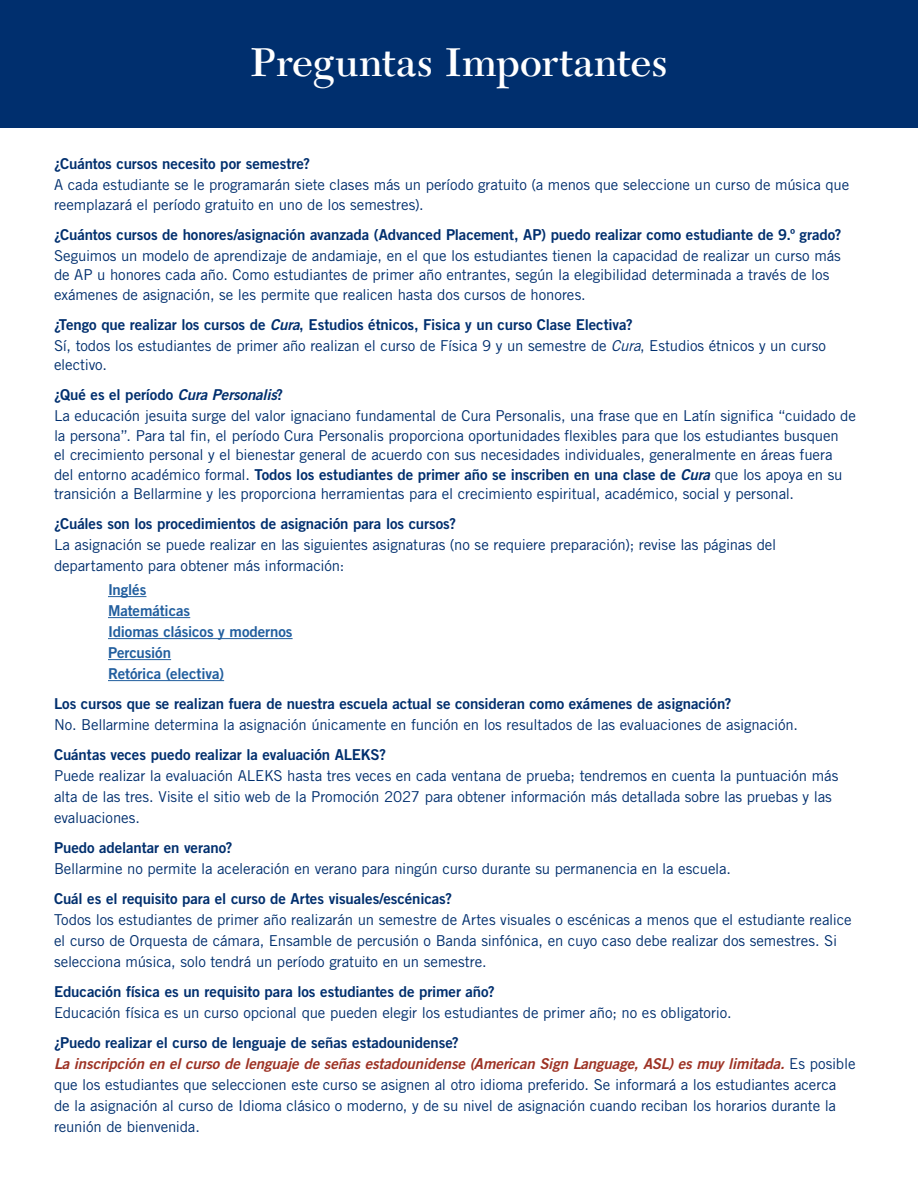
<style>
.page{position:relative;width:918px;height:1188px;background:#fff}
.page>*{position:absolute;margin:0;border:0;box-sizing:border-box;transform-origin:0 0}
.t1{font:600 42px "New Caledonia LT Std";letter-spacing:.005em;color:#fff}
.t2{font:15px/21px "Trade Gothic LT Std";letter-spacing:-.01em;color:#002f6e}
.t3{font:15px "Trade Gothic LT Std Bd 2";letter-spacing:-.005em;color:#002f6e}
.t4{font:15px "Trade Gothic LT Std Bd 2 Obl";letter-spacing:-.005em;color:#9d3224}
.t5{font:15px/21px "Trade Gothic LT Std Bd 2";letter-spacing:-.01em;color:#215e9e}
.s1{font-family:"Trade Gothic LT Std Bd 2 Obl"}
.s2{font-style:italic}
.s3{font-family:"Trade Gothic LT Std"}
.s4{font-family:"Trade Gothic LT Std";color:#002f6e}
</style>
<div class="page">
<div style="left:0;top:0;width:918px;height:127px;background:#002f6e"></div>
<hr style="left:108px;top:596px;width:38px;height:1px;background:#215e9e">
<hr style="left:108px;top:617px;width:82px;height:1px;background:#215e9e">
<hr style="left:108px;top:638px;width:185px;height:1px;background:#215e9e">
<hr style="left:108px;top:659px;width:63px;height:1px;background:#215e9e">
<hr style="left:108px;top:680px;width:116px;height:1px;background:#215e9e">
<h1 class="t1" style="left:250px;top:37px;width:419px">Preguntas Importantes</h1>
<p class="t3" style="left:54px;top:154px;width:258px">¿Cuántos cursos necesito por semestre?</p>
<p class="t2" style="left:54px;top:175px;width:797px;line-height:19.5px">A cada estudiante se le programarán siete clases más un período gratuito (a menos que seleccione un curso de música que reemplazará el período gratuito en uno de los semestres).</p>
<p class="t3" style="left:54px;top:225px;width:789px">¿Cuántos cursos de honores/asignación avanzada (Advanced Placement, AP) puedo realizar como estudiante de 9.º grado?</p>
<p class="t2" style="left:54px;top:245px;width:788px;line-height:19.5px">Seguimos un modelo de aprendizaje de andamiaje, en el que los estudiantes tienen la capacidad de realizar un curso más de AP u honores cada año. Como estudiantes de primer año entrantes, según la elegibilidad determinada a través de los exámenes de asignación, se les permite que realicen hasta dos cursos de honores.</p>
<p class="t3" style="left:54px;top:315px;width:580px">¿Tengo que realizar los cursos de <span class="s1">Cura</span>, Estudios étnicos, Fisica y un curso Clase Electiva?</p>
<p class="t2" style="left:54px;top:335px;width:774px;line-height:19.5px">Sí, todos los estudiantes de primer año realizan el curso de Física 9 y un semestre de <span class="s2">Cura</span>, Estudios étnicos y un curso electivo.</p>
<p class="t3" style="left:54px;top:385px;width:231px">¿Qué es el período <span class="s1">Cura Personalis</span>?</p>
<p class="t2" style="left:54px;top:406px;width:803px;line-height:19.5px">La educación jesuita surge del valor ignaciano fundamental de Cura Personalis, una frase que en Latín significa “cuidado de la persona”. Para tal fin, el período Cura Personalis proporciona oportunidades flexibles para que los estudiantes busquen<br>el crecimiento personal y el bienestar general de acuerdo con sus necesidades individuales, generalmente en áreas fuera</p>
<p class="t3" style="left:54px;top:465px;width:790px"><span class="s3">del entorno académico formal.</span> Todos los estudiantes de primer año se inscriben en una clase de <span class="s1">Cura</span> <span class="s3">que los apoya en su</span></p>
<p class="t2" style="left:54px;top:483px;width:742px">transición a Bellarmine y les proporciona herramientas para el crecimiento espiritual, académico, social y personal.</p>
<p class="t3" style="left:54px;top:514px;width:403px">¿Cuáles son los procedimientos de asignación para los cursos?</p>
<p class="t2" style="left:54px;top:534px;width:724px">La asignación se puede realizar en las siguientes asignaturas (no se requiere preparación); revise las páginas del departamento para obtener más información:</p>
<p class="t5" style="left:108px;top:579px;width:186px">Inglés<br>Matemáticas<br>Idiomas clásicos y modernos<br>Percusión<br>Retórica (electiva)</p>
<p class="t3" style="left:54px;top:694px;width:679px">Los cursos que se realizan fuera de nuestra escuela actual se consideran como exámenes de asignación?</p>
<p class="t2" style="left:54px;top:714px;width:746px">No. Bellarmine determina la asignación únicamente en función en los resultados de las evaluaciones de asignación.</p>
<p class="t3" style="left:54px;top:745px;width:334px">Cuántas veces puedo realizar la evaluación ALEKS?</p>
<p class="t2" style="left:54px;top:765px;width:786px">Puede realizar la evaluación ALEKS hasta tres veces en cada ventana de prueba; tendremos en cuenta la puntuación más alta de las tres. Visite el sitio web de la Promoción 2027 para obtener información más detallada sobre las pruebas y las evaluaciones.</p>
<p class="t3" style="left:54px;top:838px;width:180px">Puedo adelantar en verano?</p>
<p class="t2" style="left:54px;top:858px;width:679px">Bellarmine no permite la aceleración en verano para ningún curso durante su permanencia en la escuela.</p>
<p class="t3" style="left:54px;top:889px;width:399px">Cuál es el requisito para el curso de Artes visuales/escénicas?</p>
<p class="t2" style="left:54px;top:909px;width:799px">Todos los estudiantes de primer año realizarán un semestre de Artes visuales o escénicas a menos que el estudiante realice el curso de Orquesta de cámara, Ensamble de percusión o Banda sinfónica, en cuyo caso debe realizar dos semestres. Si selecciona música, solo tendrá un período gratuito en un semestre.</p>
<p class="t3" style="left:54px;top:982px;width:442px">Educación física es un requisito para los estudiantes de primer año?</p>
<p class="t2" style="left:54px;top:1002px;width:679px">Educación física es un curso opcional que pueden elegir los estudiantes de primer año; no es obligatorio.</p>
<p class="t3" style="left:54px;top:1033px;width:406px">¿Puedo realizar el curso de lenguaje de señas estadounidense?</p>
<p class="t4" style="left:54px;top:1054px;width:803px">La inscripción en el curso de lenguaje de señas estadounidense (American Sign Language, ASL) es muy limitada. <span class="s4">Es posible</span></p>
<p class="t2" style="left:54px;top:1074px;width:784px;text-align:justify">que los estudiantes que seleccionen este curso se asignen al otro idioma preferido. Se informará a los estudiantes acerca de la asignación al curso de Idioma clásico o moderno, y de su nivel de asignación cuando reciban los horarios durante la reunión de bienvenida.</p>
</div>
